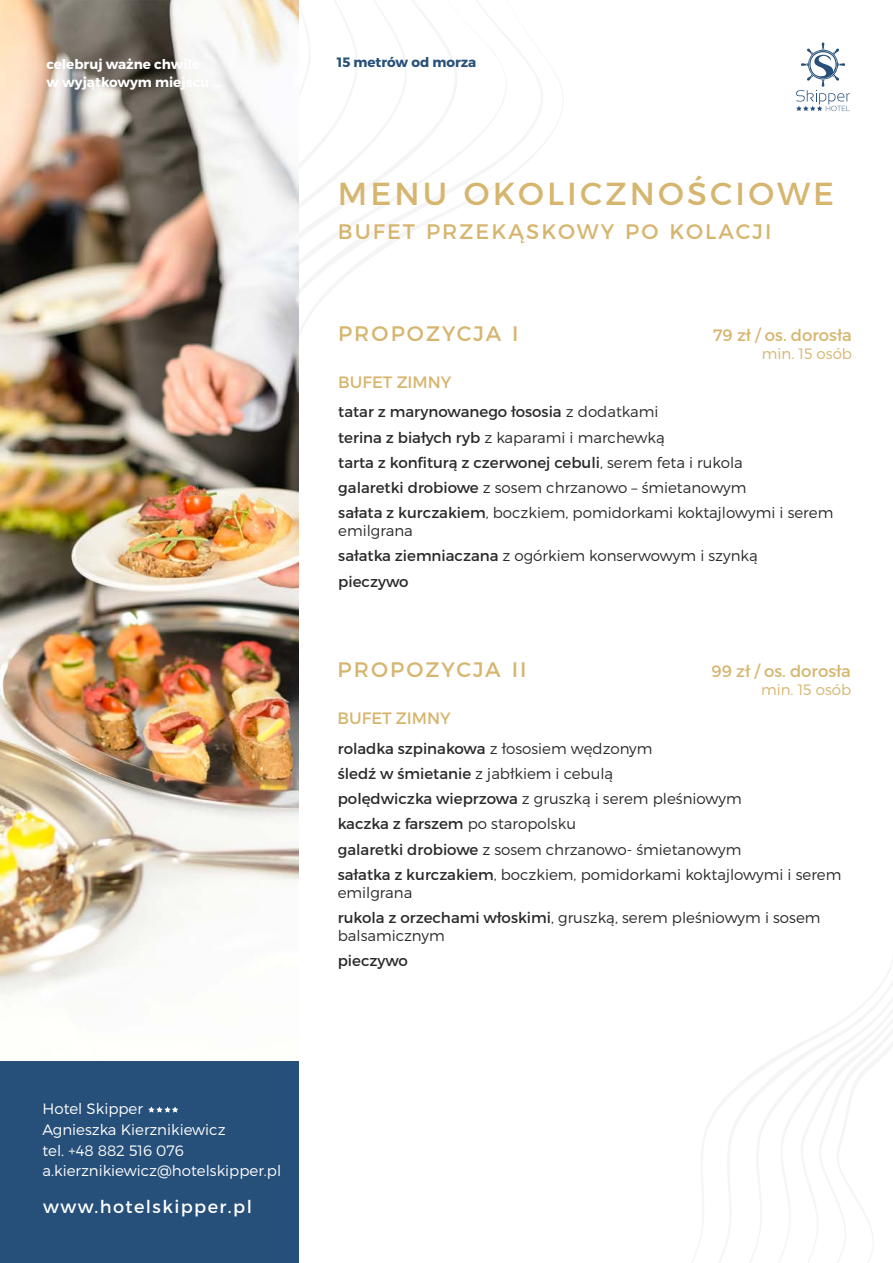
<style>
.page{position:relative;width:893px;height:1263px;background:#fff}
.page>*{position:absolute;margin:0;border:0;box-sizing:border-box;transform-origin:0 0}
.t1{font:31.8px "Montserrat";letter-spacing:.1em;color:#d6b56e}
.t2{font:21px "Montserrat";letter-spacing:.1em;color:#d6b56e}
.t3{font:17.7px "Montserrat";letter-spacing:.08em;color:#fff}
.t4{font:16.5px "Montserrat";color:#d6b56e}
.t5{font:300 15px/25.2px "Montserrat";color:#2b2929}
.t6{font:300 15px/20.7px "Montserrat";color:#fff}
.t7{font:300 15px "Montserrat";color:#d6b56e}
.t8{font:15px "Montserrat";color:#2b2929}
.t9{font:700 13.5px "Montserrat";color:#fff}
.t10{font:700 13.5px "Montserrat";color:#264f7a}
.s1{font-weight:400}
</style>
<div class="page">
<img style="left:0;top:0;width:298px;height:1062px">
<svg style="left:796px;top:43px;width:54px;height:68px"></svg>
<div style="left:0;top:1062px;width:299px;height:201px;background:#264f7a"></div>
<svg style="left:148px;top:1106px;width:30px;height:7px"></svg>
<p class="t9" style="left:46px;top:56px;width:155px">celebruj ważne chwile</p>
<p class="t10" style="left:337px;top:54px;width:141px">15 metrów od morza</p>
<p class="t9" style="left:46px;top:74px;width:177px">w wyjątkowym miejscu …</p>
<h1 class="t1" style="left:338px;top:174px;width:498px">MENU OKOLICZNOŚCIOWE</h1>
<h2 class="t2" style="left:338px;top:218px;width:435px">BUFET PRZEKĄSKOWY PO KOLACJI</h2>
<h2 class="t2" style="left:338px;top:321px;width:182px">PROPOZYCJA I</h2>
<p class="t4" style="left:338px;top:372px;width:115px">BUFET ZIMNY</p>
<p class="t4" style="left:713px;top:325px;width:140px">79 zł / os. dorosła</p>
<p class="t7" style="left:762px;top:344px;width:92px">min. 15 osób</p>
<p class="t5" style="left:338px;top:399px;width:497px"><span class="s1">tatar z marynowanego łososia</span> z dodatkami<br><span class="s1">terina z białych ryb</span> z kaparami i marchewką<br><span class="s1">tarta z konfiturą z czerwonej cebuli</span>, serem feta i rukola<br><span class="s1">galaretki drobiowe</span> z sosem chrzanowo – śmietanowym<br><span class="s1">sałata z kurczakiem</span>, boczkiem, pomidorkami koktajlowymi i serem</p>
<p class="t5" style="left:338px;top:518px;width:421px">emilgrana<br><span class="s1">sałatka ziemniaczana</span> z ogórkiem konserwowym i szynką <span class="s1">pieczywo</span></p>
<h2 class="t2" style="left:338px;top:657px;width:190px">PROPOZYCJA II</h2>
<p class="t4" style="left:338px;top:708px;width:115px">BUFET ZIMNY</p>
<p class="t4" style="left:712px;top:661px;width:141px">99 zł / os. dorosła</p>
<p class="t7" style="left:761px;top:680px;width:92px">min. 15 osób</p>
<p class="t6" style="left:43px;top:1099px;width:240px">Hotel Skipper<br>Agnieszka Kierznikiewicz<br>tel. +48 882 516 076 a.kierznikiewicz@hotelskipper.pl</p>
<p class="t3" style="left:43px;top:1195px;width:210px">www.hotelskipper.pl</p>
<p class="t5" style="left:338px;top:736px;width:505px"><span class="s1">roladka szpinakowa</span> z łososiem wędzonym<br><span class="s1">śledź w śmietanie</span> z jabłkiem i cebulą<br><span class="s1">polędwiczka wieprzowa</span> z gruszką i serem pleśniowym<br><span class="s1">kaczka z farszem</span> po staropolsku<br><span class="s1">galaretki drobiowe</span> z sosem chrzanowo- śmietanowym<br><span class="s1">sałatka z kurczakiem</span>, boczkiem, pomidorkami koktajlowymi i serem</p>
<p class="t5" style="left:338px;top:880px;width:484px">emilgrana<br><span class="s1">rukola z orzechami włoskimi</span>, gruszką, serem pleśniowym i sosem</p>
<p class="t5" style="left:338px;top:923px;width:108px">balsamicznym</p>
<p class="t8" style="left:338px;top:951px;width:72px">pieczywo</p>
</div>
